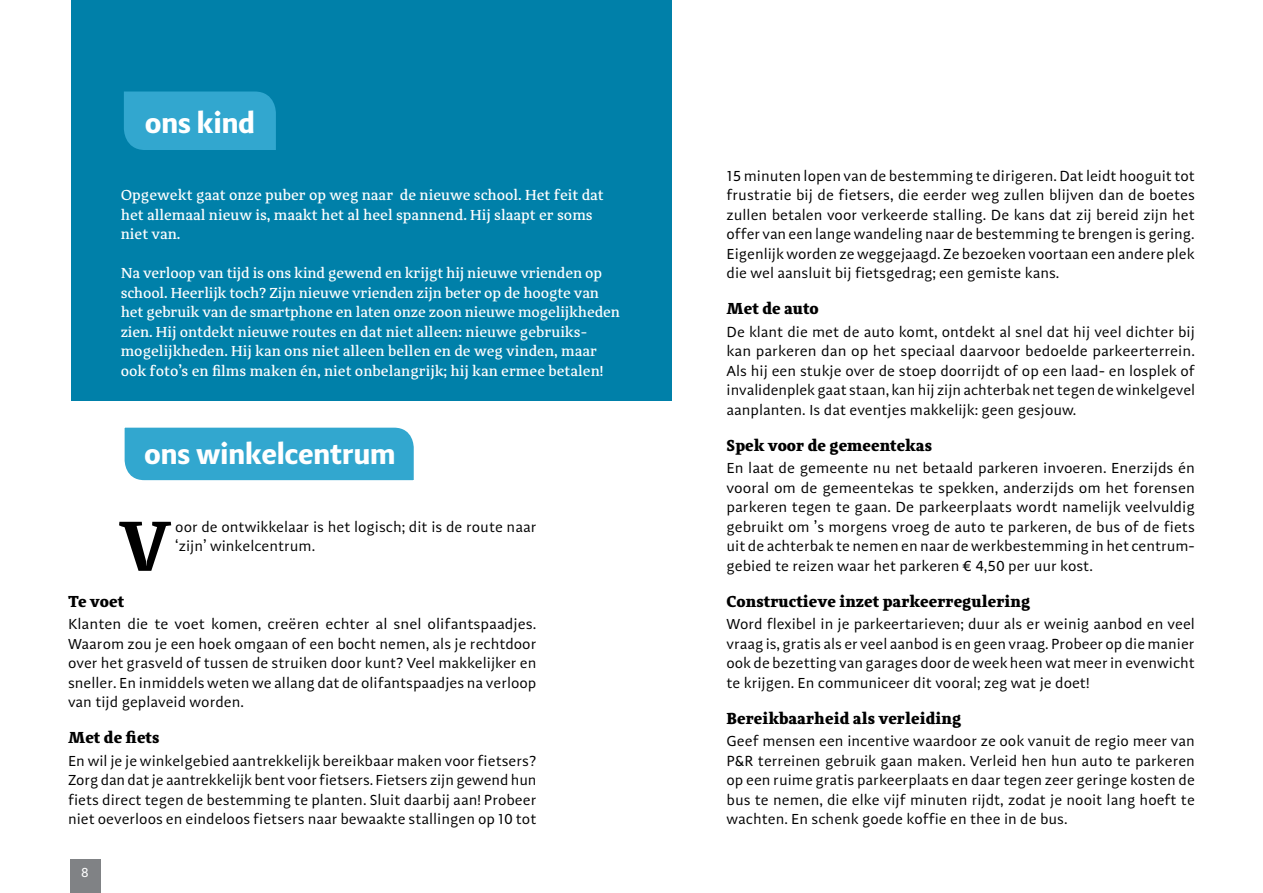
<style>
.page{position:relative;width:1263px;height:893px;background:#fff}
.page>*{position:absolute;margin:0;border:0;box-sizing:border-box;transform-origin:0 0}
.t1{font:700 73.2px "Adagio Serif";color:#000}
.t2{font:700 30px "Adagio Sans";letter-spacing:-.01em;color:#fff}
.t3{font:900 16.5px "Adagio Serif";color:#000}
.t4{font:15px/19.5px "Adagio Sans";color:#000;text-align:justify}
.t5{font:500 15px/19.5px "Adagio Serif";color:#fff}
.t6{font:13.5px "Adagio Sans";color:#fff}
</style>
<div class="page">
<div style="left:71px;top:0;width:601px;height:400px;background:#0080a9"></div>
<div style="left:124px;top:92px;width:152px;height:58px;background:#32a7cf"></div>
<div style="left:124px;top:427px;width:290px;height:54px;background:#32a7cf"></div>
<div style="left:70px;top:860px;width:30px;height:33px;background:#808285"></div>
<h2 class="t2" style="left:145px;top:103px;width:111px">ons kind</h2>
<p class="t5" style="left:121px;top:186px;width:485px">Opgewekt gaat onze puber op weg naar de nieuwe school. Het feit dat het allemaal nieuw is, maakt het al heel spannend. Hij slaapt er soms niet van.</p>
<p class="t5" style="left:121px;top:264px;width:501px">Na verloop van tijd is ons kind gewend en krijgt hij nieuwe vrienden op school. Heerlijk toch? Zijn nieuwe vrienden zijn beter op de hoogte van het gebruik van de smartphone en laten onze zoon nieuwe mogelijkheden zien. Hij ontdekt nieuwe routes en dat niet alleen: nieuwe gebruiks&shy;mogelijkheden. Hij kan ons niet alleen bellen en de weg vinden, maar ook foto’s en films maken én, niet onbelangrijk; hij kan ermee betalen!</p>
<h2 class="t2" style="left:144px;top:434px;width:253px">ons winkelcentrum</h2>
<h1 class="t1" style="left:119px;top:498px;width:55px">V</h1>
<p class="t4" style="left:175px;top:517px;width:363px">oor de ontwikkelaar is het logisch; dit is de route naar ‘zijn’ winkelcentrum.</p>
<p class="t3" style="left:68px;top:590px;width:58px">Te voet</p>
<p class="t4" style="left:68px;top:615px;width:470px">Klanten die te voet komen, creëren echter al snel olifantspaadjes.<br>Waarom zou je een hoek omgaan of een bocht nemen, als je rechtdoor over het grasveld of tussen de struiken door kunt? Veel makkelijker en sneller. En inmiddels weten we allang dat de olifantspaadjes na verloop van tijd geplaveid worden.</p>
<p class="t3" style="left:68px;top:727px;width:93px">Met de fiets</p>
<p class="t4" style="left:68px;top:751px;width:470px">En wil je je winkelgebied aantrekkelijk bereikbaar maken voor fietsers?<br>Zorg dan dat je aantrekkelijk bent voor fietsers. Fietsers zijn gewend hun fiets direct tegen de bestemming te planten. Sluit daarbij aan! Probeer niet oeverloos en eindeloos fietsers naar bewaakte stallingen op 10 tot</p>
<p class="t6" style="left:81px;top:864px;width:10px">8</p>
<p class="t4" style="left:726px;top:166px;width:470px">15 minuten lopen van de bestemming te dirigeren. Dat leidt hooguit tot frustratie bij de fietsers, die eerder weg zullen blijven dan de boetes zullen betalen voor verkeerde stalling. De kans dat zij bereid zijn het offer van een lange wandeling naar de bestemming te brengen is gering.<br>Eigenlijk worden ze weggejaagd. Ze bezoeken voortaan een andere plek die wel aansluit bij fietsgedrag; een gemiste kans.</p>
<p class="t3" style="left:726px;top:298px;width:94px">Met de auto</p>
<p class="t4" style="left:726px;top:322px;width:470px">De klant die met de auto komt, ontdekt al snel dat hij veel dichter bij kan parkeren dan op het speciaal daarvoor bedoelde parkeerterrein.<br>Als hij een stukje over de stoep doorrijdt of op een laad- en losplek of invalidenplek gaat staan, kan hij zijn achterbak net tegen de winkelgevel aanplanten. Is dat eventjes makkelijk: geen gesjouw.</p>
<p class="t3" style="left:726px;top:434px;width:207px">Spek voor de gemeentekas</p>
<p class="t4" style="left:726px;top:459px;width:470px">En laat de gemeente nu net betaald parkeren invoeren. Enerzijds én vooral om de gemeentekas te spekken, anderzijds om het forensen parkeren tegen te gaan. De parkeerplaats wordt namelijk veelvuldig gebruikt om ’s morgens vroeg de auto te parkeren, de bus of de fiets uit de achterbak te nemen en naar de werkbestemming in het centrum&shy;gebied te reizen waar het parkeren € 4,50 per uur kost.</p>
<p class="t3" style="left:726px;top:590px;width:305px">Constructieve inzet parkeerregulering</p>
<p class="t4" style="left:726px;top:615px;width:470px">Word flexibel in je parkeertarieven; duur als er weinig aanbod en veel vraag is, gratis als er veel aanbod is en geen vraag. Probeer op die manier ook de bezetting van garages door de week heen wat meer in evenwicht te krijgen. En communiceer dit vooral; zeg wat je doet!</p>
<p class="t3" style="left:726px;top:707px;width:236px">Bereikbaarheid als verleiding</p>
<p class="t4" style="left:726px;top:732px;width:470px">Geef mensen een incentive waardoor ze ook vanuit de regio meer van P&amp;R terreinen gebruik gaan maken. Verleid hen hun auto te parkeren op een ruime gratis parkeerplaats en daar tegen zeer geringe kosten de bus te nemen, die elke vijf minuten rijdt, zodat je nooit lang hoeft te wachten. En schenk goede koffie en thee in de bus.</p>
</div>
